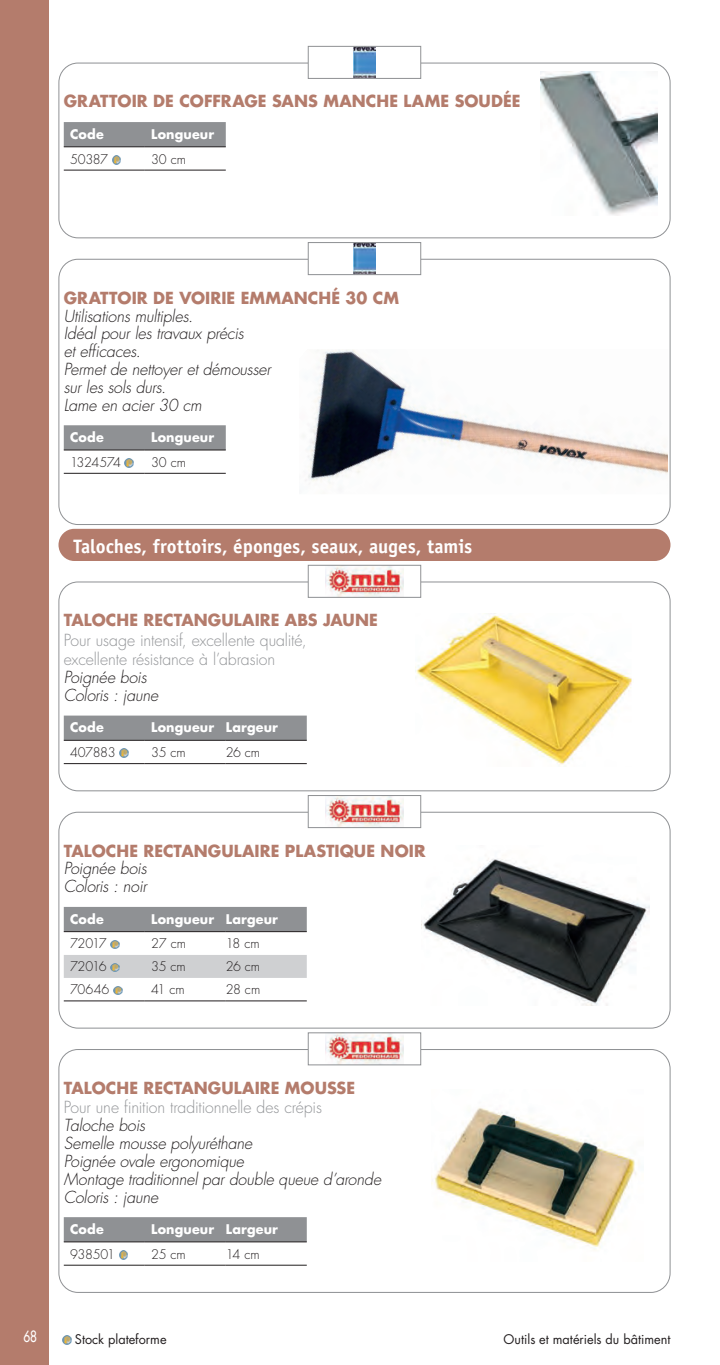
<style>
.page{position:relative;width:720px;height:1365px;background:#fff}
.page>*{position:absolute;margin:0;border:0;box-sizing:border-box;transform-origin:0 0}
.t1{font:700 19.43px "Officina Sans";color:#fff}
.t2{font:italic 300 16.28px/17.8px "Futura";letter-spacing:-.01em;color:#231f20}
.t3{font:700 16.28px "Futura";letter-spacing:.005em;color:#b47c6c}
.t4{font:300 16.28px/19.4px "Futura";letter-spacing:-.01em;color:#939598}
.t5{font:15.22px "Futura";color:#fff;scale:.78 1}
.t6{font:300 12.95px "Futura";letter-spacing:-.025em;color:#231f20}
.t7{font:700 12.95px "Futura";letter-spacing:.01em;color:#fff}
.t8{font:12.95px "Futura";color:#231f20}
</style>
<div class="page">
<div style="left:0;top:0;width:49px;height:1364px;background:#b47c6c"></div>
<svg style="left:62px;top:1335px;width:9px;height:9px"></svg>
<div style="left:64px;top:122px;width:162px;height:24px;background:#8f9194"></div>
<hr style="left:64px;top:146px;width:81px;height:1px;background:#231f20">
<hr style="left:145px;top:146px;width:81px;height:1px;background:#231f20">
<hr style="left:64px;top:170px;width:81px;height:1px;background:#231f20">
<hr style="left:145px;top:170px;width:81px;height:1px;background:#231f20">
<svg style="left:112px;top:155px;width:9px;height:9px"></svg>
<img style="left:540px;top:72px;width:116px;height:143px">
<div style="left:58px;top:63px;width:612px;height:175px;border:1px solid #8f9194;border-radius:19px"></div>
<div style="left:308px;top:46px;width:112px;height:32px;background:#fff"></div>
<img style="left:353px;top:48px;width:22px;height:29px">
<div style="left:307px;top:46px;width:114px;height:33px;border:1px solid #8f9194"></div>
<div style="left:64px;top:425px;width:162px;height:24px;background:#8f9194"></div>
<hr style="left:64px;top:449px;width:81px;height:1px;background:#231f20">
<hr style="left:145px;top:449px;width:81px;height:1px;background:#231f20">
<hr style="left:64px;top:473px;width:81px;height:1px;background:#231f20">
<hr style="left:145px;top:473px;width:81px;height:1px;background:#231f20">
<svg style="left:125px;top:458px;width:8px;height:9px"></svg>
<img style="left:305px;top:350px;width:362px;height:134px">
<img style="left:353px;top:244px;width:22px;height:29px">
<div style="left:307px;top:242px;width:114px;height:33px;border:1px solid #8f9194"></div>
<div style="left:58px;top:529px;width:612px;height:32px;background:#b47c6c;border-radius:16px"></div>
<svg style="left:64px;top:715px;width:242px;height:25px;background:#909295"></svg>
<hr style="left:64px;top:740px;width:81px;height:1px;background:#231f20">
<hr style="left:145px;top:740px;width:81px;height:1px;background:#231f20">
<hr style="left:226px;top:740px;width:80px;height:1px;background:#231f20">
<hr style="left:64px;top:763px;width:81px;height:1px;background:#231f20">
<hr style="left:145px;top:763px;width:81px;height:1px;background:#231f20">
<hr style="left:226px;top:763px;width:80px;height:1px;background:#231f20">
<svg style="left:119px;top:749px;width:9px;height:8px"></svg>
<img style="left:415px;top:613px;width:217px;height:152px">
<div style="left:58px;top:581px;width:612px;height:210px;border:1px solid #8f9194;border-radius:19px"></div>
<div style="left:308px;top:565px;width:112px;height:32px;background:#fff"></div>
<img style="left:325px;top:567px;width:78px;height:28px">
<div style="left:307px;top:565px;width:114px;height:32px;border:1px solid #8f9194"></div>
<div style="left:64px;top:907px;width:242px;height:24px;background:#8f9194"></div>
<hr style="left:64px;top:931px;width:81px;height:1px;background:#231f20">
<hr style="left:145px;top:931px;width:81px;height:1px;background:#231f20">
<hr style="left:226px;top:931px;width:80px;height:1px;background:#231f20">
<hr style="left:64px;top:1000px;width:81px;height:1px;background:#231f20">
<hr style="left:145px;top:1000px;width:81px;height:1px;background:#231f20">
<hr style="left:226px;top:1000px;width:80px;height:1px;background:#231f20">
<svg style="left:110px;top:940px;width:9px;height:8px"></svg>
<div style="left:64px;top:955px;width:242px;height:22px;background:#cfd0d2"></div>
<svg style="left:113px;top:986px;width:9px;height:8px"></svg>
<img style="left:421px;top:858px;width:228px;height:147px">
<div style="left:58px;top:811px;width:612px;height:217px;border:1px solid #8f9194;border-radius:19px"></div>
<div style="left:308px;top:795px;width:112px;height:32px;background:#fff"></div>
<img style="left:325px;top:797px;width:78px;height:29px">
<div style="left:307px;top:795px;width:114px;height:33px;border:1px solid #8f9194"></div>
<div style="left:64px;top:1217px;width:242px;height:24px;background:#8f9194"></div>
<hr style="left:64px;top:1241px;width:81px;height:1px;background:#231f20">
<hr style="left:145px;top:1241px;width:81px;height:1px;background:#231f20">
<hr style="left:226px;top:1241px;width:80px;height:1px;background:#231f20">
<hr style="left:64px;top:1264px;width:81px;height:1px;background:#231f20">
<hr style="left:145px;top:1264px;width:81px;height:1px;background:#231f20">
<hr style="left:226px;top:1264px;width:80px;height:1px;background:#231f20">
<svg style="left:119px;top:1250px;width:9px;height:9px"></svg>
<img style="left:431px;top:1107px;width:206px;height:143px">
<div style="left:58px;top:1049px;width:612px;height:243px;border:1px solid #8f9194;border-radius:19px"></div>
<div style="left:308px;top:1032px;width:112px;height:32px;background:#fff"></div>
<img style="left:325px;top:1034px;width:78px;height:29px">
<div style="left:307px;top:1032px;width:114px;height:33px;border:1px solid #8f9194"></div>
<p class="t3" style="left:64px;top:91px;width:458px">GRATTOIR DE COFFRAGE SANS MANCHE LAME SOUDÉE</p>
<p class="t7" style="left:70px;top:125px;width:35px">Code</p>
<p class="t7" style="left:151px;top:125px;width:64px">Longueur</p>
<p class="t6" style="left:70px;top:151px;width:39px">50387</p>
<p class="t6" style="left:151px;top:151px;width:36px">30 cm</p>
<p class="t3" style="left:64px;top:287px;width:336px">GRATTOIR DE VOIRIE EMMANCHÉ 30 CM</p>
<p class="t2" style="left:64px;top:307px;width:208px">Utilisations multiples.<br>Idéal pour les travaux précis<br>et efficaces.<br>Permet de nettoyer et démousser sur les sols durs.<br>Lame en acier 30 cm</p>
<p class="t7" style="left:70px;top:428px;width:35px">Code</p>
<p class="t7" style="left:151px;top:428px;width:64px">Longueur</p>
<p class="t6" style="left:70px;top:454px;width:52px">1324574</p>
<p class="t6" style="left:151px;top:454px;width:36px">30 cm</p>
<p class="t1" style="left:73px;top:534px;width:400px">Taloches, frottoirs, éponges, seaux, auges, tamis</p>
<p class="t3" style="left:64px;top:609px;width:315px">TALOCHE RECTANGULAIRE ABS JAUNE</p>
<p class="t4" style="left:64px;top:630px;width:244px">Pour usage intensif, excellente qualité, excellente résistance à l’abrasion</p>
<p class="t2" style="left:64px;top:668px;width:96px">Poignée bois<br>Coloris : jaune</p>
<p class="t7" style="left:70px;top:719px;width:35px">Code</p>
<p class="t7" style="left:151px;top:719px;width:128px">Longueur Largeur</p>
<p class="t6" style="left:70px;top:744px;width:47px">407883</p>
<p class="t6" style="left:151px;top:744px;width:36px">35 cm</p>
<p class="t6" style="left:226px;top:744px;width:36px">26 cm</p>
<p class="t3" style="left:64px;top:839px;width:362px">TALOCHE RECTANGULAIRE PLASTIQUE NOIR</p>
<p class="t2" style="left:64px;top:860px;width:84px">Poignée bois<br>Coloris : noir</p>
<p class="t7" style="left:70px;top:910px;width:35px">Code</p>
<p class="t7" style="left:151px;top:910px;width:128px">Longueur Largeur</p>
<p class="t6" style="left:70px;top:935px;width:38px">72017</p>
<p class="t6" style="left:151px;top:935px;width:36px">27 cm</p>
<p class="t6" style="left:226px;top:935px;width:35px">18 cm</p>
<p class="t6" style="left:70px;top:958px;width:38px">72016</p>
<p class="t6" style="left:151px;top:958px;width:36px">35 cm</p>
<p class="t6" style="left:226px;top:958px;width:36px">26 cm</p>
<p class="t6" style="left:70px;top:981px;width:41px">70646</p>
<p class="t6" style="left:151px;top:981px;width:35px">41 cm</p>
<p class="t6" style="left:226px;top:981px;width:36px">28 cm</p>
<p class="t3" style="left:64px;top:1076px;width:293px">TALOCHE RECTANGULAIRE MOUSSE</p>
<p class="t4" style="left:64px;top:1098px;width:259px">Pour une finition traditionnelle des crépis</p>
<p class="t2" style="left:64px;top:1116px;width:318px">Taloche bois<br>Semelle mousse polyuréthane<br>Poignée ovale ergonomique<br>Montage traditionnel par double queue d’aronde<br>Coloris : jaune</p>
<p class="t7" style="left:70px;top:1220px;width:35px">Code</p>
<p class="t7" style="left:151px;top:1220px;width:128px">Longueur Largeur</p>
<p class="t6" style="left:70px;top:1245px;width:46px">938501</p>
<p class="t6" style="left:151px;top:1245px;width:36px">25 cm</p>
<p class="t6" style="left:226px;top:1245px;width:35px">14 cm</p>
<p class="t5" style="left:23px;top:1326px;width:19px">68</p>
<p class="t8" style="left:75px;top:1330px;width:93px">Stock plateforme</p>
<p class="t8" style="left:503px;top:1330px;width:168px">Outils et matériels du bâtiment</p>
</div>
